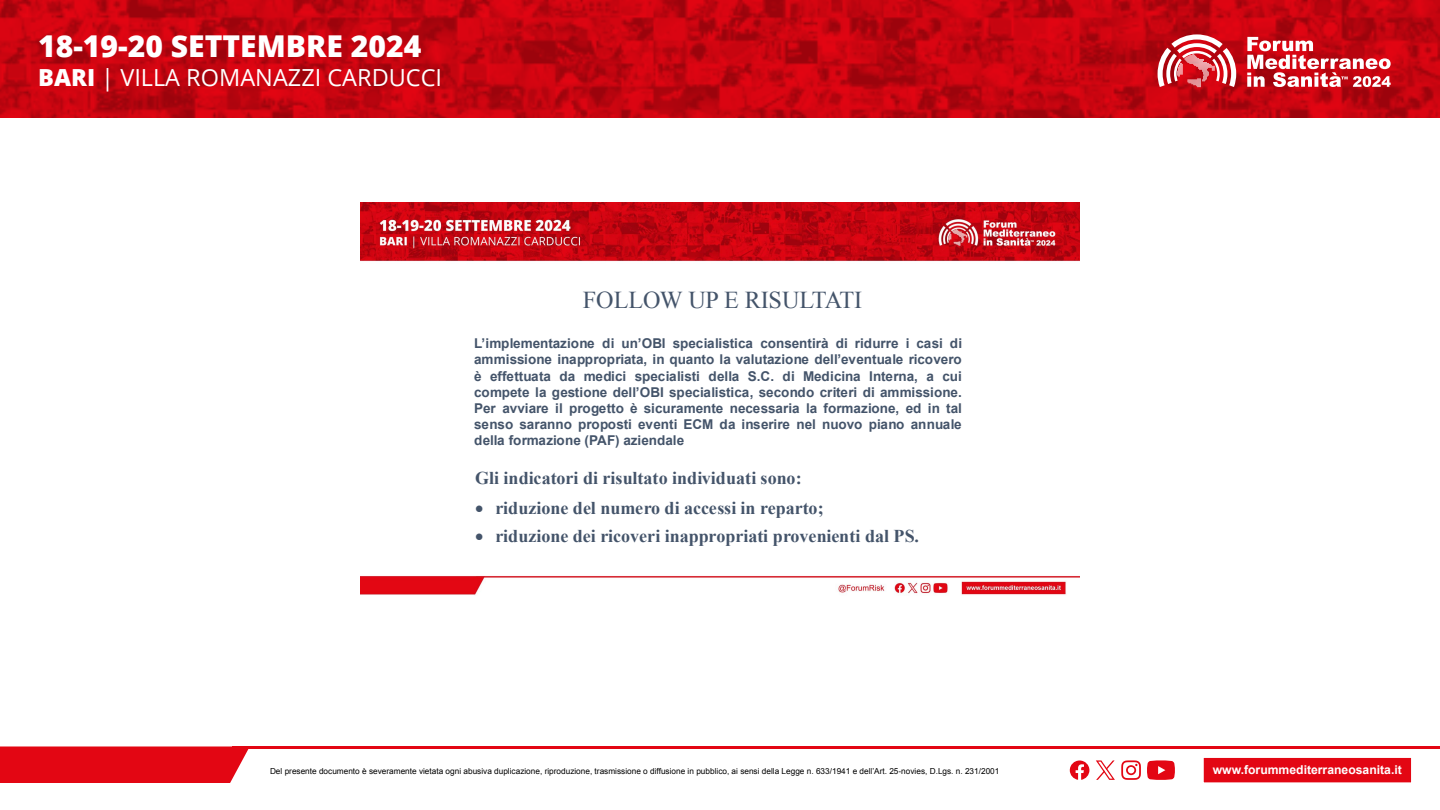
<style>
.page{position:relative;width:1440px;height:810px;background:#fff}
.page>*{position:absolute;margin:0;border:0;box-sizing:border-box;transform-origin:0 0}
.t1{font:800 30.08px "Open Sans";color:#fff}
.t2{font:24.22px "Times New Roman";letter-spacing:-.005em;color:#44546a}
.t3{font:23.55px "Open Sans";color:#fff}
.t4{font:700 18px "Times New Roman";color:#44546a}
.t5{font:700 13.5px/16.1px "Arial";color:#44546a;text-align:justify}
.t6{font:700 12.15px "Arial";color:#fff}
.t7{font:8.25px "Arial";color:#000}
.s1{font-weight:800}
</style>
<div class="page">
<div style="left:0;top:746px;width:249px;height:37px;background:#e30613"></div>
<hr style="left:232px;top:746px;width:1208px;height:3px;background:#e30613">
<div style="left:1203px;top:757px;width:209px;height:27px;background:#e30613;border:1px solid #fff"></div>
<svg style="left:1121px;top:760px;width:20px;height:20px"></svg>
<svg style="left:1147px;top:760px;width:28px;height:20px"></svg>
<svg style="left:1070px;top:761px;width:19px;height:19px"></svg>
<svg style="left:1096px;top:760px;width:19px;height:20px"></svg>
<svg style="left:0;top:0;width:1440px;height:117px;background:#c2040f"></svg>
<svg style="left:1158px;top:34px;width:78px;height:53px"></svg>
<svg style="left:1247px;top:37px;width:144px;height:50px"></svg>
<img style="left:360px;top:202px;width:720px;height:393px">
<h1 class="t1" style="left:38px;top:24px;width:385px">18-19-20 SETTEMBRE 2024</h1>
<h3 class="t3" style="left:38px;top:62px;width:406px"><span class="s1">BARI</span> | VILLA ROMANAZZI CARDUCCI</h3>
<h2 class="t2" style="left:583px;top:283px;width:281px">FOLLOW UP E RISULTATI</h2>
<p class="t5" style="left:474px;top:335px;width:489px">L’implementazione di un’OBI specialistica consentirà di ridurre i casi di ammissione inappropriata, in quanto la valutazione dell’eventuale ricovero è effettuata da medici specialisti della S.C. di Medicina Interna, a cui compete la gestione dell’OBI specialistica, secondo criteri di ammissione.<br>Per avviare il progetto è sicuramente necessaria la formazione, ed in tal senso saranno proposti eventi ECM da inserire nel nuovo piano annuale della formazione (PAF) aziendale</p>
<h3 class="t4" style="left:475px;top:466px;width:328px">Gli indicatori di risultato individuati sono:</h3>
<h3 class="t4" style="left:475px;top:495px;width:350px">• riduzione del numero di accessi in reparto;</h3>
<h3 class="t4" style="left:475px;top:524px;width:446px">• riduzione dei ricoveri inappropriati provenienti dal PS.</h3>
<p class="t7" style="left:270px;top:766px;width:731px">Del presente documento è severamente vietata ogni abusiva duplicazione, riproduzione, trasmissione o diffusione in pubblico, ai sensi della Legge n. 633/1941 e dell’Art. 25-novies, D.Lgs. n. 231/2001</p>
<p class="t6" style="left:1213px;top:762px;width:191px">www.forummediterraneosanita.it</p>
</div>
